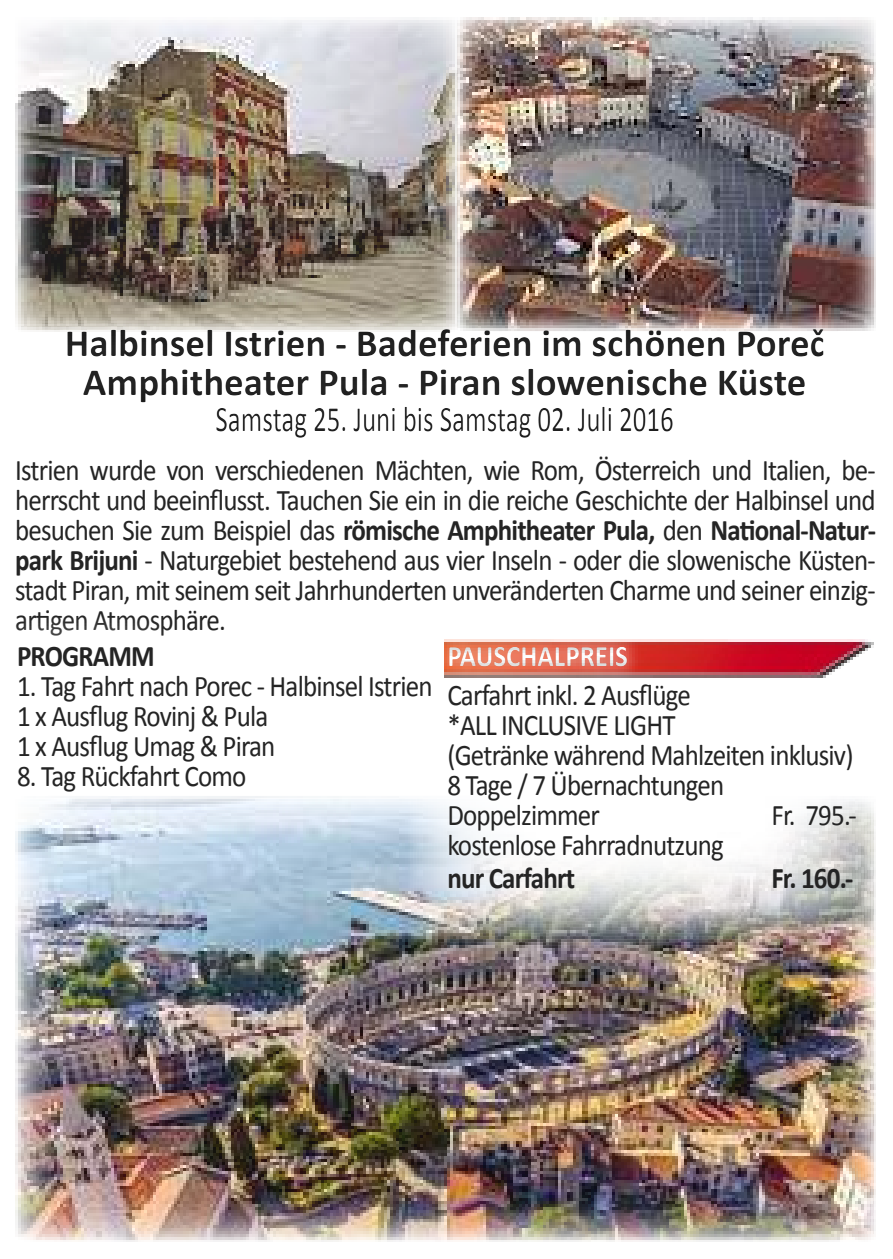
<style>
.page{position:relative;width:893px;height:1259px;background:#fff}
.page>*{position:absolute;margin:0;border:0;box-sizing:border-box;transform-origin:0 0}
.t1{font:700 39px/39px "Calibri";color:#242424;text-align:center}
.t2{font:36px "Calibri";color:#242424;scale:.75 1}
.t3{font:30px/30px "Calibri";letter-spacing:-.03em;color:#242424;scale:.9 1}
.t4{font:700 30px "Calibri";letter-spacing:-.03em;color:#242424;scale:.9 1}
.t5{font:700 30px "Calibri";color:#fff;scale:.9 1}
.s1{font-weight:700}
</style>
<div class="page">
<img style="left:15px;top:827px;width:861px;height:415px">
<img style="left:15px;top:17px;width:861px;height:314px">
<div style="left:48px;top:311px;width:794px;height:145px;background:#fff;opacity:.75"></div>
<div style="left:38px;top:313px;width:814px;height:138px;background:#000;opacity:.5"></div>
<img style="left:408px;top:827px;width:468px;height:121px">
<svg style="left:410px;top:799px;width:466px;height:128px"></svg>
<div style="left:0;top:608px;width:467px;height:219px;background:#fff"></div>
<img style="left:656px;top:639px;width:218px;height:39px">
<div style="left:429px;top:633px;width:227px;height:50px;background:#000;opacity:.5"></div>
<h1 class="t1" style="left:65px;top:322px;width:761px">Halbinsel Istrien - Badeferien im schönen Poreč<br>Amphitheater Pula - Piran slowenische Küste</h1>
<p class="t2" style="left:216px;top:394px;width:612px">Samstag 25. Juni bis Samstag 02. Juli 2016</p>
<p class="t3" style="left:15px;top:454px;width:958px;text-align:justify">Istrien wurde von verschiedenen Mächten, wie Rom, Österreich und Italien, be&shy;herrscht und beeinflusst. Tauchen Sie ein in die reiche Geschichte der Halbinsel und besuchen Sie zum Beispiel das <span class="s1">römische Amphitheater Pula,</span> den <span class="s1">National-Natur&shy;park Brijuni</span> - Naturgebiet bestehend aus vier Inseln - oder die slowenische Küsten&shy;stadt Piran, mit seinem seit Jahrhunderten unveränderten Charme und seiner einzig&shy;artigen Atmosphäre.</p>
<p class="t4" style="left:17px;top:635px;width:155px">PROGRAMM</p>
<p class="t3" style="left:17px;top:670px;width:463px">1. Tag Fahrt nach Porec - Halbinsel Istrien<br>1 x Ausflug Rovinj &amp; Pula<br>1 x Ausflug Umag &amp; Piran</p>
<p class="t3" style="left:17px;top:760px;width:257px">8. Tag Rückfahrt Como</p>
<p class="t5" style="left:447px;top:635px;width:202px">PAUSCHALPREIS</p>
<p class="t3" style="left:447px;top:679px;width:453px">Carfahrt inkl. 2 Ausflüge<br>*ALL INCLUSIVE LIGHT<br>(Getränke während Mahlzeiten inklusiv)<br>8 Tage / 7 Übernachtungen<br>Doppelzimmer</p>
<p class="t3" style="left:771px;top:799px;width:96px">Fr. 795.-</p>
<p class="t3" style="left:447px;top:829px;width:309px">kostenlose Fahrradnutzung</p>
<p class="t4" style="left:447px;top:856px;width:144px">nur Carfahrt</p>
<p class="t4" style="left:771px;top:856px;width:93px">Fr. 160.-</p>
</div>
